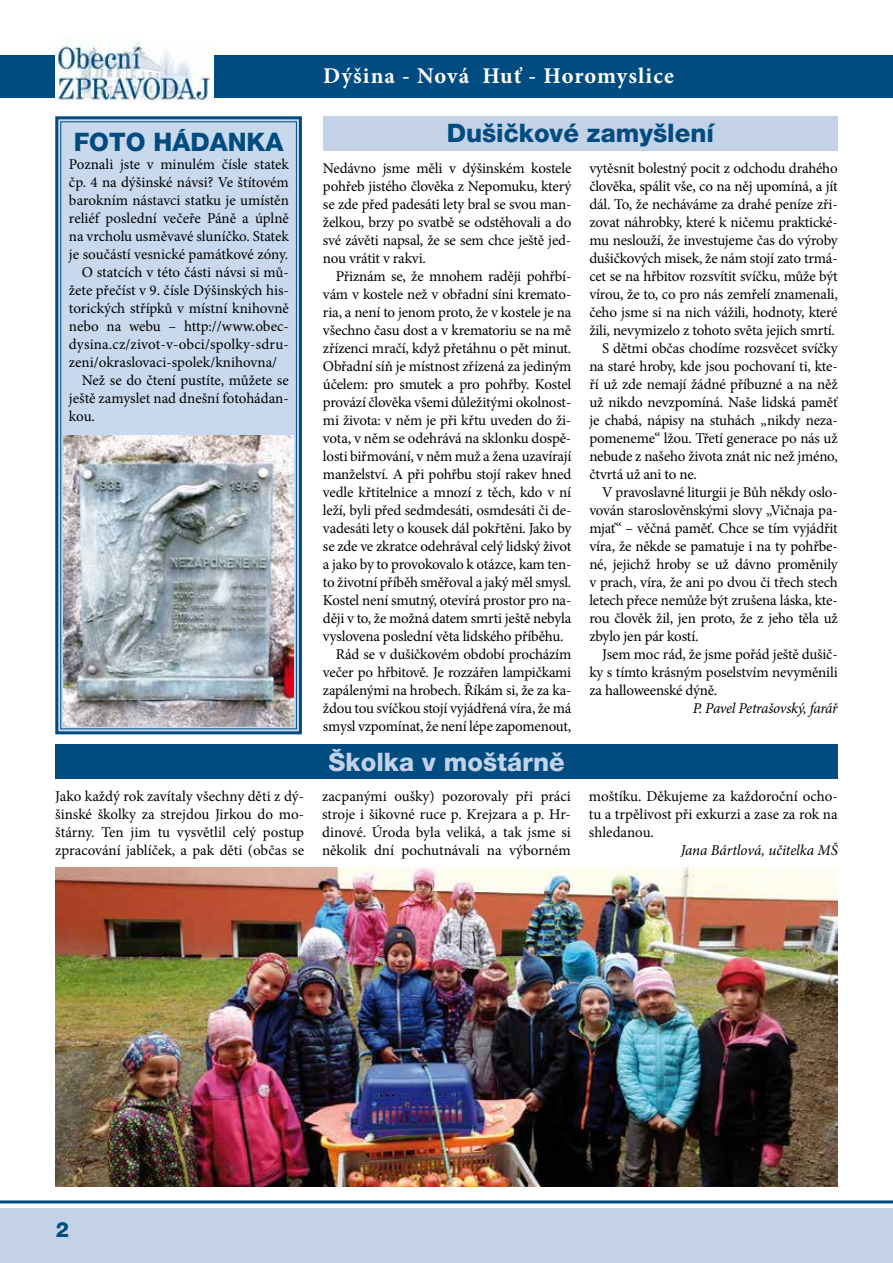
<style>
.page{position:relative;width:893px;height:1263px;background:#fff}
.page>*{position:absolute;margin:0;border:0;box-sizing:border-box;transform-origin:0 0}
.t1{font:800 25.5px "Helvetica Neue CE";color:#004b80}
.t2{font:800 25.5px "Helvetica Neue CE";color:#c3d2e7}
.t3{font:700 22.5px "Minion Pro";letter-spacing:.045em;color:#fff}
.t4{font:800 21px "Helvetica Neue CE";color:#004b80}
.t5{font:15px/18px "Minion Pro";letter-spacing:-.015em;color:#000;text-align:justify}
.t6{font:italic 15px "Minion Pro";letter-spacing:-.015em;color:#000}
.t7{font:15px "Minion Pro";letter-spacing:.01em;color:#000}
</style>
<div class="page">
<div style="left:0;top:1208px;width:893px;height:55px;background:#c3d2e7"></div>
<div style="left:0;top:55px;width:893px;height:43px;background:#004b80"></div>
<img style="left:55px;top:40px;width:158px;height:62px">
<hr style="left:0;top:1200px;width:893px;height:3px;background:#004b80">
<div style="left:323px;top:116px;width:515px;height:34px;background:#c3d2e7"></div>
<svg style="left:55px;top:116px;width:247px;height:619px;background:#bbcfe5"></svg>
<div style="left:60px;top:121px;width:237px;height:608px;border:1px solid #004b80"></div>
<img style="left:64px;top:436px;width:229px;height:290px">
<div style="left:56px;top:744px;width:782px;height:34px;background:#004b80"></div>
<img style="left:55px;top:867px;width:783px;height:319px">
<h1 class="t1" style="left:74px;top:128px;width:211px">FOTO HÁDANKA</h1>
<p class="t5" style="left:69px;top:155px;width:221px">Poznali jste v minulém čísle statek</p>
<p class="t5" style="left:69px;top:173px;width:221px">čp. 4 na dýšinské návsi? Ve štítovém</p>
<p class="t5" style="left:69px;top:191px;width:221px">barokním nástavci statku je umístěn</p>
<p class="t5" style="left:69px;top:209px;width:221px">reliéf poslední večeře Páně a úplně</p>
<p class="t5" style="left:69px;top:227px;width:221px">na vrcholu usměvavé sluníčko. Statek</p>
<p class="t5" style="left:69px;top:245px;width:221px">je součástí vesnické památkové zóny.</p>
<p class="t5" style="left:82px;top:263px;width:209px">O statcích v této části návsi si mů-</p>
<p class="t5" style="left:69px;top:281px;width:221px">žete přečíst v 9. čísle Dýšinských his-</p>
<p class="t5" style="left:69px;top:299px;width:221px">torických střípků v místní knihovně</p>
<p class="t5" style="left:69px;top:317px;width:221px">nebo na webu – http://www.obec-</p>
<p class="t7" style="left:69px;top:334px;width:221px">dysina.cz/zivot-v-obci/spolky-sdru-</p>
<p class="t5" style="left:69px;top:353px;width:210px">zeni/okraslovaci-spolek/knihovna/</p>
<p class="t5" style="left:82px;top:371px;width:209px">Než se do čtení pustíte, můžete se</p>
<p class="t5" style="left:69px;top:389px;width:221px">ještě zamyslet nad dnešní fotohádan-</p>
<p class="t5" style="left:69px;top:407px;width:28px">kou.</p>
<h2 class="t3" style="left:323px;top:60px;width:352px">Dýšina - Nová Huť - Horomyslice</h2>
<h1 class="t1" style="left:447px;top:119px;width:269px">Dušičkové zamyšlení</h1>
<p class="t5" style="left:323px;top:159px;width:250px">Nedávno jsme měli v dýšinském kostele pohřeb jistého člověka z Nepomuku, který se zde před padesáti lety bral se svou man&shy;želkou, brzy po svatbě se odstěhovali a do své závěti napsal, že se sem chce ještě jed&shy;nou vrátit v rakvi.</p>
<p class="t5" style="left:336px;top:267px;width:237px">Přiznám se, že mnohem raději pohřbí-</p>
<p class="t5" style="left:323px;top:285px;width:250px">vám v kostele než v obřadní síni kremato-</p>
<p class="t5" style="left:323px;top:303px;width:250px">ria, a není to jenom proto, že v kostele je na</p>
<p class="t5" style="left:323px;top:321px;width:250px">všechno času dost a v krematoriu se na mě</p>
<p class="t5" style="left:323px;top:339px;width:250px">zřízenci mračí, když přetáhnu o pět minut.</p>
<p class="t5" style="left:323px;top:357px;width:250px">Obřadní síň je místnost zřízená za jediným</p>
<p class="t5" style="left:323px;top:375px;width:250px">účelem: pro smutek a pro pohřby. Kostel</p>
<p class="t5" style="left:323px;top:393px;width:250px">provází člověka všemi důležitými okolnost-</p>
<p class="t5" style="left:323px;top:411px;width:250px">mi života: v něm je při křtu uveden do ži-</p>
<p class="t5" style="left:323px;top:429px;width:250px">vota, v něm se odehrává na sklonku dospě-</p>
<p class="t5" style="left:323px;top:447px;width:250px">losti biřmování, v něm muž a žena uzavírají</p>
<p class="t5" style="left:323px;top:465px;width:250px">manželství. A při pohřbu stojí rakev hned</p>
<p class="t5" style="left:323px;top:483px;width:250px">vedle křtitelnice a mnozí z těch, kdo v ní</p>
<p class="t5" style="left:323px;top:501px;width:250px">leží, byli před sedmdesáti, osmdesáti či de-</p>
<p class="t5" style="left:323px;top:519px;width:250px">vadesáti lety o kousek dál pokřtěni. Jako by</p>
<p class="t5" style="left:323px;top:537px;width:250px">se zde ve zkratce odehrával celý lidský život</p>
<p class="t5" style="left:323px;top:555px;width:250px">a jako by to provokovalo k otázce, kam ten-</p>
<p class="t5" style="left:323px;top:573px;width:250px">to životní příběh směřoval a jaký měl smysl.</p>
<p class="t5" style="left:323px;top:591px;width:250px">Kostel není smutný, otevírá prostor pro na-</p>
<p class="t5" style="left:323px;top:609px;width:250px">ději v to, že možná datem smrti ještě nebyla</p>
<p class="t5" style="left:323px;top:627px;width:242px">vyslovena poslední věta lidského příběhu.</p>
<p class="t5" style="left:336px;top:645px;width:237px">Rád se v dušičkovém období procházím</p>
<p class="t5" style="left:323px;top:663px;width:250px">večer po hřbitově. Je rozzářen lampičkami</p>
<p class="t5" style="left:323px;top:681px;width:250px">zapálenými na hrobech. Říkám si, že za ka-</p>
<p class="t5" style="left:323px;top:699px;width:250px">ždou tou svíčkou stojí vyjádřená víra, že má</p>
<p class="t5" style="left:323px;top:717px;width:250px">smysl vzpomínat, že není lépe zapomenout,</p>
<p class="t5" style="left:589px;top:159px;width:250px">vytěsnit bolestný pocit z odchodu drahého</p>
<p class="t5" style="left:589px;top:177px;width:250px">člověka, spálit vše, co na něj upomíná, a jít</p>
<p class="t5" style="left:589px;top:195px;width:250px">dál. To, že necháváme za drahé peníze zři-</p>
<p class="t5" style="left:589px;top:213px;width:250px">zovat náhrobky, které k ničemu praktické-</p>
<p class="t5" style="left:589px;top:231px;width:250px">mu neslouží, že investujeme čas do výroby</p>
<p class="t5" style="left:589px;top:249px;width:250px">dušičkových misek, že nám stojí zato trmá-</p>
<p class="t5" style="left:589px;top:267px;width:250px">cet se na hřbitov rozsvítit svíčku, může být</p>
<p class="t5" style="left:589px;top:285px;width:250px">vírou, že to, co pro nás zemřelí znamenali,</p>
<p class="t5" style="left:589px;top:303px;width:250px">čeho jsme si na nich vážili, hodnoty, které</p>
<p class="t5" style="left:589px;top:321px;width:247px">žili, nevymizelo z tohoto světa jejich smrtí.</p>
<p class="t5" style="left:602px;top:339px;width:237px">S dětmi občas chodíme rozsvěcet svíčky</p>
<p class="t5" style="left:589px;top:357px;width:250px">na staré hroby, kde jsou pochovaní ti, kte-</p>
<p class="t5" style="left:589px;top:375px;width:250px">ří už zde nemají žádné příbuzné a na něž</p>
<p class="t5" style="left:589px;top:393px;width:250px">už nikdo nevzpomíná. Naše lidská paměť</p>
<p class="t5" style="left:589px;top:411px;width:250px">je chabá, nápisy na stuhách „nikdy neza-</p>
<p class="t5" style="left:589px;top:429px;width:250px">pomeneme“ lžou. Třetí generace po nás už</p>
<p class="t5" style="left:589px;top:447px;width:250px">nebude z našeho života znát nic než jméno,</p>
<p class="t5" style="left:589px;top:465px;width:109px">čtvrtá už ani to ne.</p>
<p class="t5" style="left:602px;top:483px;width:237px">V pravoslavné liturgii je Bůh někdy oslo-</p>
<p class="t5" style="left:589px;top:501px;width:250px">vován staroslověnskými slovy „Vičnaja pa-</p>
<p class="t5" style="left:589px;top:519px;width:250px">mjať“ – věčná paměť. Chce se tím vyjádřit</p>
<p class="t5" style="left:589px;top:537px;width:250px">víra, že někde se pamatuje i na ty pohřbe-</p>
<p class="t5" style="left:589px;top:555px;width:250px">né, jejichž hroby se už dávno proměnily</p>
<p class="t5" style="left:589px;top:573px;width:250px">v prach, víra, že ani po dvou či třech stech</p>
<p class="t5" style="left:589px;top:591px;width:250px">letech přece nemůže být zrušena láska, kte-</p>
<p class="t5" style="left:589px;top:609px;width:250px">rou člověk žil, jen proto, že z jeho těla už</p>
<p class="t5" style="left:589px;top:627px;width:111px">zbylo jen pár kostí.</p>
<p class="t5" style="left:602px;top:645px;width:237px">Jsem moc rád, že jsme pořád ještě dušič-</p>
<p class="t5" style="left:589px;top:663px;width:250px">ky s tímto krásným poselstvím nevyměnili</p>
<p class="t5" style="left:589px;top:681px;width:129px">za halloweenské dýně.</p>
<p class="t6" style="left:693px;top:698px;width:147px">P. Pavel Petrašovský, farář</p>
<h1 class="t2" style="left:329px;top:748px;width:238px">Školka v moštárně</h1>
<p class="t5" style="left:55px;top:787px;width:250px">Jako každý rok zavítaly všechny děti z dý&shy;šinské školky za strejdou Jirkou do mo&shy;štárny. Ten jim tu vysvětlil celý postup zpracování jablíček, a pak děti (občas se</p>
<p class="t5" style="left:322px;top:787px;width:250px">zacpanými oušky) pozorovaly při práci stroje i šikovné ruce p. Krejzara a p. Hr&shy;dinové. Úroda byla veliká, a tak jsme si několik dní pochutnávali na výborném</p>
<p class="t5" style="left:589px;top:787px;width:250px">moštíku. Děkujeme za každoroční ocho&shy;tu a trpělivost při exkurzi a zase za rok na shledanou.</p>
<p class="t6" style="left:681px;top:840px;width:159px">Jana Bártlová, učitelka MŠ</p>
<h3 class="t4" style="left:56px;top:1219px;width:15px">2</h3>
</div>
